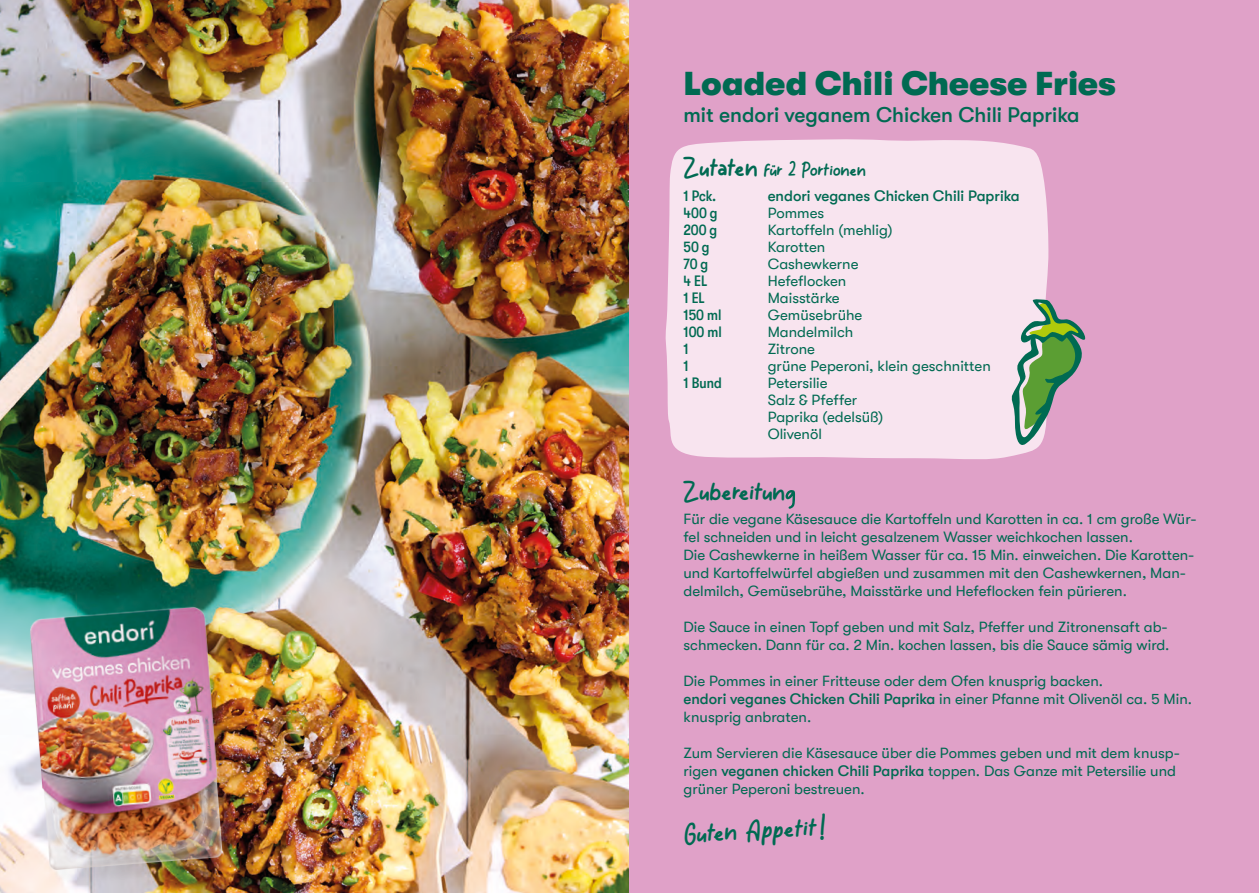
<style>
.page{position:relative;width:1259px;height:893px;background:#fff}
.page>*{position:absolute;margin:0;border:0;box-sizing:border-box;transform-origin:0 0}
.headline_grün{font:900 33px "GT Walsheim Pro";color:#006a52}
.t1{font:700 25.5px "Tomcat";color:#006a52}
.subline_grün{font:500 21px "GT Walsheim Pro";color:#006a52}
.t2{font:700 18px "Tomcat";color:#006a52}
.t3{font:15px/18px "GT Walsheim Pro";color:#006a52}
.t4{font:500 condensed 15px "GT Walsheim Pro";color:#006a52}
.t5{font:500 15px "GT Walsheim Pro";color:#006a52}
.s1{font-size:25.5px}
.s2{font-weight:500}
</style>
<div class="page">
<img style="left:0;top:0;width:629px;height:893px">
<div style="left:629px;top:0;width:630px;height:893px;background:#e0a1c8"></div>
<div style="left:665px;top:139px;width:383px;height:321px;background:#f8e4ef"></div>
<svg style="left:1010px;top:298px;width:76px;height:152px"></svg>
<img style="left:7px;top:585px;width:242px;height:308px">
<svg style="left:785px;top:490px;width:10px;height:19px"></svg>
<p class="headline_grün" style="left:683px;top:66px;width:434px">Loaded Chili Cheese Fries</p>
<p class="subline_grün" style="left:683px;top:103px;width:398px">mit endori veganem Chicken Chili Paprika</p>
<p class="t2" style="left:683px;top:157px;width:184px"><span class="s1">Zutaten</span> für 2 Portionen</p>
<p class="t4" style="left:683px;top:188px;width:34px">1 Pck.</p>
<p class="t5" style="left:767px;top:188px;width:253px">endori veganes Chicken Chili Paprika</p>
<p class="t4" style="left:683px;top:205px;width:36px">400 g</p>
<p class="t3" style="left:767px;top:204px;width:58px">Pommes</p>
<p class="t4" style="left:683px;top:222px;width:35px">200 g</p>
<p class="t3" style="left:767px;top:221px;width:126px">Kartoffeln (mehlig)</p>
<p class="t4" style="left:683px;top:239px;width:28px">50 g</p>
<p class="t3" style="left:767px;top:238px;width:59px">Karotten</p>
<p class="t4" style="left:683px;top:256px;width:26px">70 g</p>
<p class="t3" style="left:767px;top:255px;width:92px">Cashewkerne</p>
<p class="t4" style="left:683px;top:273px;width:25px">4 EL</p>
<p class="t3" style="left:767px;top:272px;width:80px">Hefeflocken</p>
<p class="t4" style="left:683px;top:290px;width:23px">1 EL</p>
<p class="t3" style="left:767px;top:289px;width:74px">Maisstärke</p>
<p class="t4" style="left:683px;top:307px;width:39px">150 ml</p>
<p class="t3" style="left:767px;top:306px;width:96px">Gemüsebrühe</p>
<p class="t4" style="left:683px;top:324px;width:40px">100 ml</p>
<p class="t3" style="left:767px;top:323px;width:87px">Mandelmilch</p>
<p class="t4" style="left:683px;top:341px;width:7px">1</p>
<p class="t3" style="left:767px;top:340px;width:49px">Zitrone</p>
<p class="t4" style="left:683px;top:358px;width:7px">1</p>
<p class="t3" style="left:767px;top:357px;width:225px">grüne Peperoni, klein geschnitten</p>
<p class="t4" style="left:683px;top:375px;width:40px">1 Bund</p>
<p class="t3" style="left:767px;top:374px;width:61px">Petersilie</p>
<p class="t3" style="left:767px;top:391px;width:91px">Salz &amp; Pfeffer</p>
<p class="t3" style="left:767px;top:408px;width:117px">Paprika (edelsüß)</p>
<p class="t3" style="left:767px;top:425px;width:56px">Olivenöl</p>
<p class="t1" style="left:683px;top:474px;width:103px">Zubereitun</p>
<p class="t3" style="left:683px;top:510px;width:515px">Für die vegane Käsesauce die Kartoffeln und Karotten in ca. 1 cm große Wür&shy;fel schneiden und in leicht gesalzenem Wasser weichkochen lassen.</p>
<p class="t3" style="left:683px;top:546px;width:512px">Die Cashewkerne in heißem Wasser für ca. 15 Min. einweichen. Die Karotten&shy;und Kartoffelwürfel abgießen und zusammen mit den Cashewkernen, Man&shy;delmilch, Gemüsebrühe, Maisstärke und Hefeflocken fein pürieren.</p>
<p class="t3" style="left:683px;top:618px;width:487px">Die Sauce in einen Topf geben und mit Salz, Pfeffer und Zitronensaft ab&shy;schmecken. Dann für ca. 2 Min. kochen lassen, bis die Sauce sämig wird.</p>
<p class="t3" style="left:683px;top:672px;width:421px">Die Pommes in einer Fritteuse oder dem Ofen knusprig backen.</p>
<p class="t3" style="left:683px;top:690px;width:510px"><span class="s2">endori veganes Chicken Chili Paprika</span> in einer Pfanne mit Olivenöl ca. 5 Min. knusprig anbraten.</p>
<p class="t3" style="left:683px;top:744px;width:498px">Zum Servieren die Käsesauce über die Pommes geben und mit dem knusp&shy;rigen <span class="s2">veganen chicken Chili Paprika</span> toppen. Das Ganze mit Petersilie und grüner Peperoni bestreuen.</p>
<p class="t1" style="left:683px;top:816px;width:142px;rotate:-3deg">Guten Appetit!</p>
</div>
